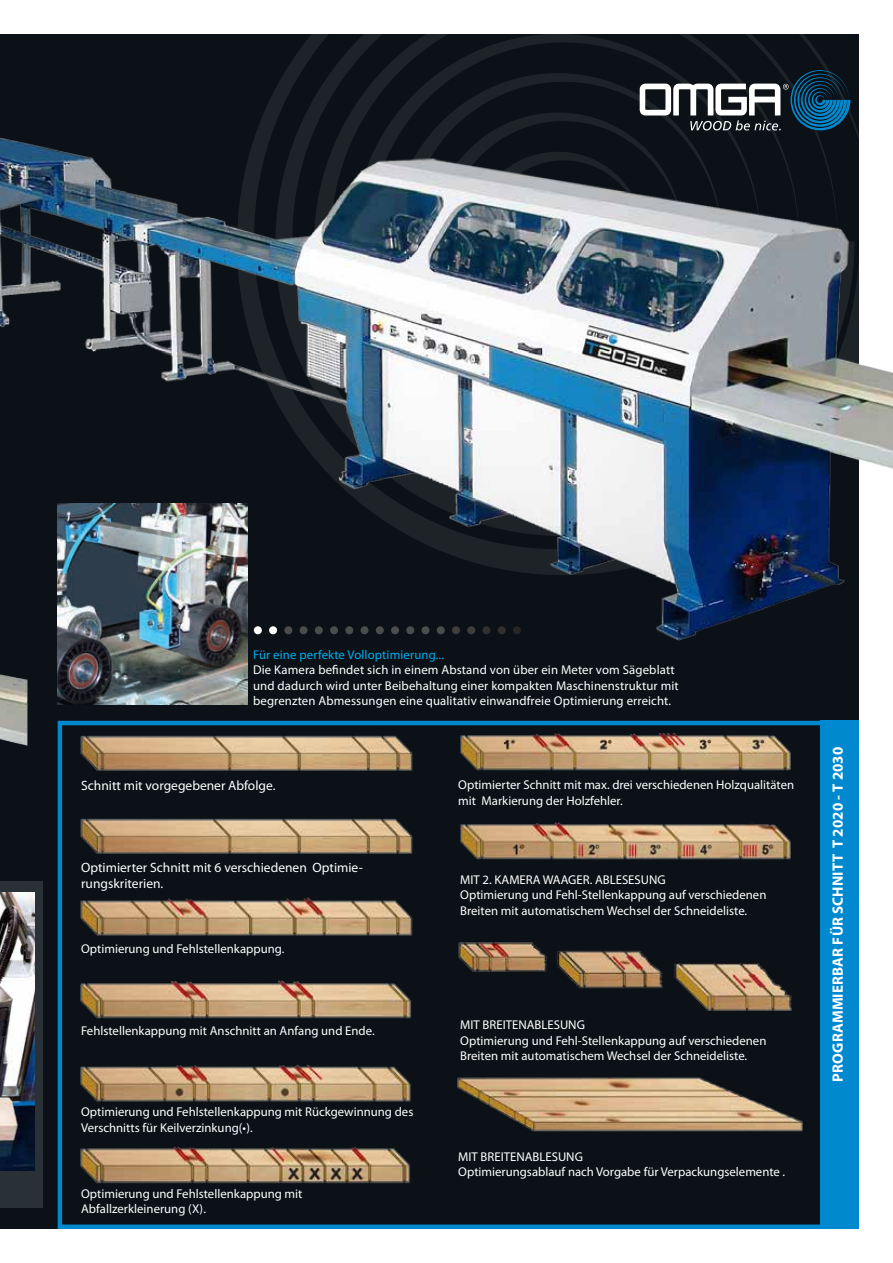
<style>
.page{position:relative;width:893px;height:1263px;background:#fff}
.page>*{position:absolute;margin:0;border:0;box-sizing:border-box;transform-origin:0 0}
.t1{font:700 15px "Myriad Pro";letter-spacing:.01em;color:#fff}
.t2{font:13.5px/16.2px "Myriad Pro";color:#fff}
.t3{font:12.75px/15.3px "Myriad Pro";color:#fff}
.t4{font:12.75px "Myriad Pro";letter-spacing:.01em;color:#00aeef}
</style>
<div class="page">
<div style="left:0;top:34px;width:859px;height:1195px;background:#0b1116"></div>
<svg style="left:314px;top:34px;width:502px;height:78px"></svg>
<svg style="left:352px;top:34px;width:425px;height:78px"></svg>
<svg style="left:391px;top:73px;width:249px;height:39px"></svg>
<div style="left:0;top:882px;width:43px;height:326px;background:#2a3136"></div>
<img style="left:0;top:892px;width:34px;height:278px">
<img style="left:0;top:674px;width:28px;height:72px">
<img style="left:72px;top:721px;width:352px;height:50px">
<img style="left:80px;top:818px;width:333px;height:36px">
<img style="left:80px;top:897px;width:333px;height:39px">
<img style="left:80px;top:980px;width:331px;height:39px">
<img style="left:80px;top:1064px;width:331px;height:38px">
<img style="left:80px;top:1146px;width:330px;height:38px">
<img style="left:453px;top:721px;width:351px;height:50px">
<div style="left:821px;top:721px;width:38px;height:508px;background:#0089cf"></div>
<img style="left:460px;top:822px;width:331px;height:38px">
<img style="left:458px;top:942px;width:334px;height:69px">
<img style="left:0;top:112px;width:893px;height:543px">
<div style="left:254px;top:626px;width:8px;height:8px;background:#fff;border-radius:50%"></div>
<div style="left:437px;top:626px;width:8px;height:8px;background:#4b4c4d;border-radius:50%"></div>
<div style="left:345px;top:626px;width:8px;height:8px;background:#4b4c4d;border-radius:50%"></div>
<div style="left:300px;top:626px;width:8px;height:8px;background:#4b4c4d;border-radius:50%"></div>
<div style="left:482px;top:626px;width:8px;height:8px;background:#312f30;border-radius:50%"></div>
<div style="left:391px;top:626px;width:8px;height:8px;background:#4b4c4d;border-radius:50%"></div>
<div style="left:269px;top:626px;width:8px;height:8px;background:#fff;border-radius:50%"></div>
<div style="left:452px;top:626px;width:8px;height:8px;background:#3e3e3f;border-radius:50%"></div>
<div style="left:361px;top:626px;width:8px;height:8px;background:#4b4c4d;border-radius:50%"></div>
<div style="left:315px;top:626px;width:8px;height:8px;background:#4b4c4d;border-radius:50%"></div>
<div style="left:498px;top:626px;width:8px;height:8px;background:#312f30;border-radius:50%"></div>
<div style="left:406px;top:626px;width:8px;height:8px;background:#4b4c4d;border-radius:50%"></div>
<div style="left:284px;top:626px;width:8px;height:8px;background:#4b4c4d;border-radius:50%"></div>
<div style="left:467px;top:626px;width:8px;height:8px;background:#3e3e3f;border-radius:50%"></div>
<div style="left:376px;top:626px;width:8px;height:8px;background:#4b4c4d;border-radius:50%"></div>
<div style="left:330px;top:626px;width:8px;height:8px;background:#4b4c4d;border-radius:50%"></div>
<div style="left:513px;top:626px;width:8px;height:8px;background:#282526;border-radius:50%"></div>
<div style="left:421px;top:626px;width:9px;height:8px;background:#4b4c4d;border-radius:50%"></div>
<img style="left:58px;top:503px;width:190px;height:201px">
<img style="left:457px;top:1077px;width:346px;height:55px">
<svg style="left:640px;top:70px;width:210px;height:60px"></svg>
<p class="t4" style="left:253px;top:647px;width:192px">Für eine perfekte Volloptimierung...</p>
<p class="t3" style="left:253px;top:662px;width:427px">Die Kamera befindet sich in einem Abstand von über ein Meter vom Sägeblatt und dadurch wird unter Beibehaltung einer kompakten Maschinenstruktur mit begrenzten Abmessungen eine qualitativ einwandfreie Optimierung erreicht.</p>
<p class="t2" style="left:81px;top:777px;width:196px">Schnitt mit vorgegebener Abfolge.</p>
<p class="t2" style="left:81px;top:859px;width:283px">Optimierter Schnitt mit 6 verschiedenen Optimie&shy;rungskriterien.</p>
<p class="t3" style="left:81px;top:941px;width:205px">Optimierung und Fehlstellenkappung.</p>
<p class="t3" style="left:81px;top:1022px;width:295px">Fehlstellenkappung mit Anschnitt an Anfang und Ende.</p>
<p class="t3" style="left:81px;top:1104px;width:334px">Optimierung und Fehlstellenkappung mit Rückgewinnung des<br>Verschnitts für Keilverzinkung(•).</p>
<p class="t3" style="left:81px;top:1186px;width:223px">Optimierung und Fehlstellenkappung mit<br>Abfallzerkleinerung (X).</p>
<p class="t3" style="left:458px;top:777px;width:337px">Optimierter Schnitt mit max. drei verschiedenen Holzqualitäten mit Markierung der Holzfehler.</p>
<p class="t3" style="left:460px;top:872px;width:308px">MIT 2. KAMERA WAAGER. ABLESESUNG<br>Optimierung und Fehl-Stellenkappung auf verschiedenen<br>Breiten mit automatischem Wechsel der Schneideliste.</p>
<p class="t3" style="left:460px;top:1017px;width:308px">MIT BREITENABLESUNG<br>Optimierung und Fehl-Stellenkappung auf verschiedenen<br>Breiten mit automatischem Wechsel der Schneideliste.</p>
<p class="t3" style="left:458px;top:1149px;width:328px">MIT BREITENABLESUNG<br>Optimierungsablauf nach Vorgabe für Verpackungselemente .</p>
<p class="t1" style="left:828px;top:1081px;width:336px;rotate:-90deg">PROGRAMMIERBAR FÜR SCHNITT T 2020 - T 2030</p>
</div>
